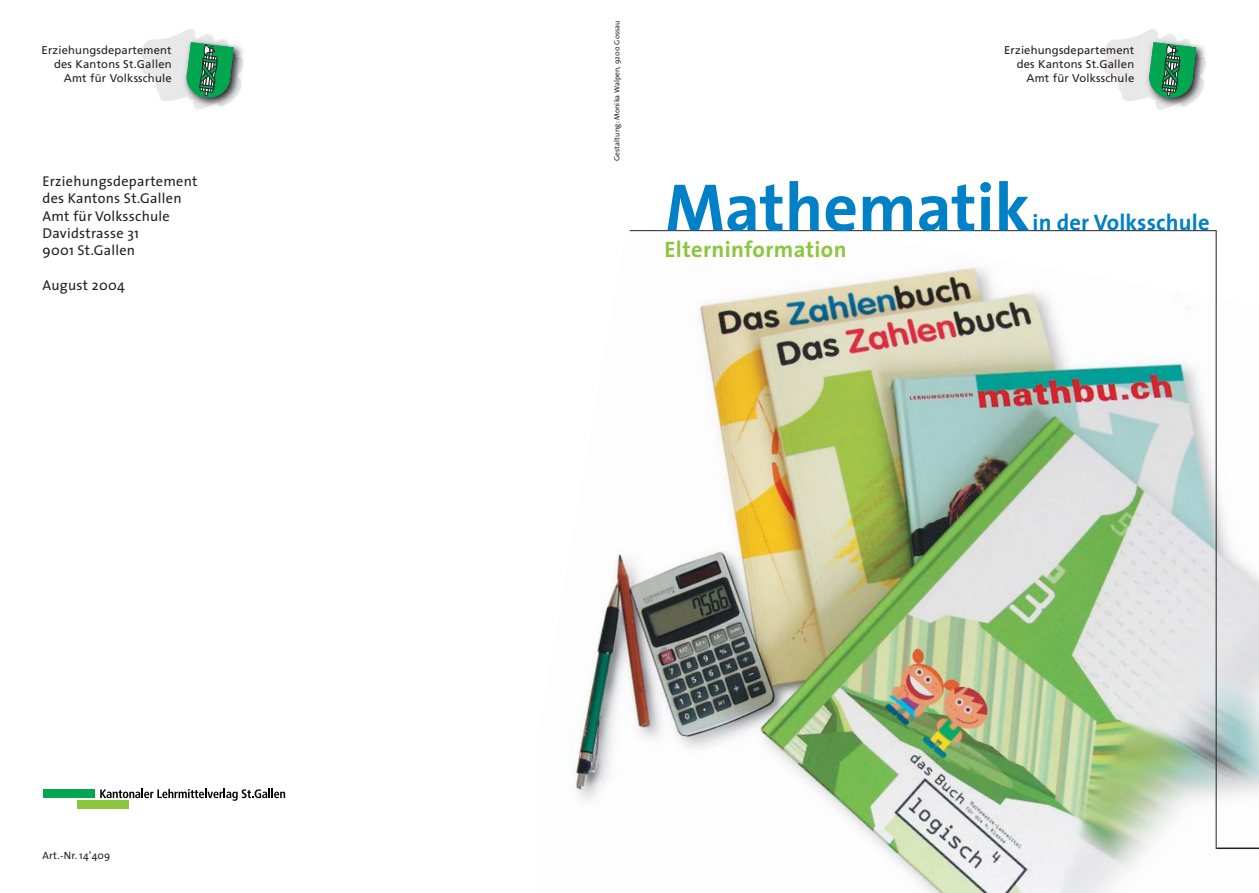
<style>
.page{position:relative;width:1259px;height:893px;background:#fff}
.page>*{position:absolute;margin:0;border:0;box-sizing:border-box;transform-origin:0 0}
.t1{font:700 67.5px "The Sans";color:#0080c6}
.t2{font:700 22.5px "The Sans";letter-spacing:.02em;color:#8cc63f}
.t3{font:700 22.5px "The Sans";letter-spacing:.005em;color:#0080c6}
.t4{font:14.25px/17.2px "The Sans";letter-spacing:.02em;color:#231f20}
.t5{font:11.25px/14.2px "Frutiger";letter-spacing:.015em;color:#231f20;text-align:right}
.t6{font:10.5px "The Sans";letter-spacing:.02em;color:#231f20}
.t7{font:7.5px "The Sans";letter-spacing:.02em;color:#231f20}
</style>
<div class="page">
<img style="left:575px;top:238px;width:683px;height:654px">
<hr style="left:629px;top:230px;width:587px;height:1px;background:#231f20">
<hr style="left:1215px;top:230px;width:1px;height:619px;background:#231f20">
<img style="left:1156px;top:44px;width:50px;height:66px">
<svg style="left:1104px;top:29px;width:92px;height:72px"></svg>
<hr style="left:1216px;top:847px;width:42px;height:2px;background:#231f20">
<img style="left:193px;top:44px;width:51px;height:66px">
<svg style="left:141px;top:29px;width:93px;height:72px"></svg>
<div style="left:44px;top:789px;width:51px;height:9px;background:#00a650"></div>
<div style="left:78px;top:799px;width:51px;height:9px;background:#8cc63f"></div>
<svg style="left:100px;top:788px;width:185px;height:12px"></svg>
<p class="t5" style="left:42px;top:44px;width:132px">Erziehungsdepartement des Kantons St.Gallen<br>Amt für Volksschule</p>
<p class="t4" style="left:43px;top:174px;width:156px">Erziehungsdepartement des Kantons St.Gallen<br>Amt für Volksschule<br>Davidstrasse 31<br>9001 St.Gallen</p>
<p class="t4" style="left:43px;top:277px;width:84px">August 2004</p>
<p class="t6" style="left:43px;top:851px;width:69px">Art.-Nr. 14’409</p>
<p class="t7" style="left:614px;top:161px;width:142px;rotate:-90deg">Gestaltung: Monika Walpen, 9200 Gossau</p>
<p class="t5" style="left:1004px;top:44px;width:132px">Erziehungsdepartement des Kantons St.Gallen<br>Amt für Volksschule</p>
<h1 class="t1" style="left:665px;top:182px;width:366px">Mathematik</h1>
<h2 class="t3" style="left:1032px;top:214px;width:178px">in der Volksschule</h2>
<h2 class="t2" style="left:664px;top:241px;width:184px">Elterninformation</h2>
</div>
